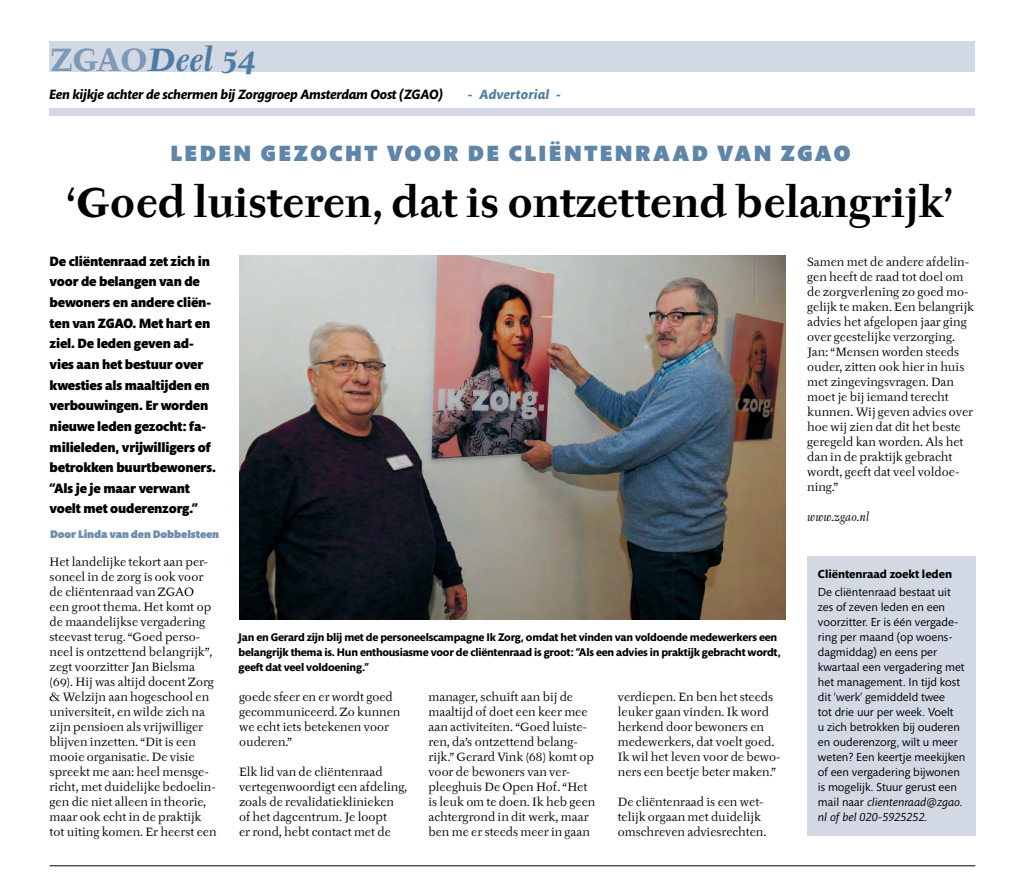
<style>
.page{position:relative;width:1025px;height:887px;background:#fff}
.page>*{position:absolute;margin:0;border:0;box-sizing:border-box;transform-origin:0 0}
.t1{font:700 41.25px "Tyfa ITC";color:#000}
.t2{font:italic 700 31.88px "Tyfa ITC";letter-spacing:-.005em;color:#4f7ca2}
.t3{font:900 22.5px "Mundo Sans Std";letter-spacing:.11em;color:#5f85a9}
.t4{font:900 13.75px/20.6px "Mundo Sans Std";letter-spacing:-.01em;color:#000}
.t5{font:italic 700 13.75px "Mundo Sans Std";letter-spacing:-.02em;color:#000}
.t6{font:italic 700 13.75px "Mundo Sans Std";letter-spacing:.01em;color:#4f7ca2}
.t7{font:11.88px/15px "Tyfa ITC";color:#000}
.t8{font:11.88px/15px "Mundo Sans Std";color:#000}
.t9{font:700 11.88px "Mundo Sans Std";color:#000}
.t10{font:italic 11.88px "Tyfa ITC";letter-spacing:.02em;color:#000}
.t11{font:700 11.25px/15px "Mundo Sans Std";letter-spacing:-.02em;color:#000}
.t12{font:900 11.25px "Mundo Sans Std";letter-spacing:-.01em;color:#6e8fb0}
.s1{font-style:normal;color:#7d99b8}
.s2{font-style:italic}
</style>
<div class="page">
<div style="left:806px;top:556px;width:168px;height:280px;background:#d2d8e4"></div>
<div style="left:50px;top:109px;width:924px;height:7px;background:#d2d8e4"></div>
<div style="left:49px;top:41px;width:925px;height:30px;background:#d2d8e4"></div>
<hr style="left:50px;top:865px;width:924px;height:1px;background:#000">
<img style="left:239px;top:255px;width:546px;height:364px">
<h2 class="t2" style="left:51px;top:41px;width:206px"><span class="s1">ZGAO</span>Deel 54</h2>
<p class="t5" style="left:49px;top:87px;width:395px">Een kijkje achter de schermen bij Zorggroep Amsterdam Oost (ZGAO)</p>
<p class="t6" style="left:467px;top:87px;width:95px">- Advertorial -</p>
<h3 class="t3" style="left:170px;top:140px;width:681px">LEDEN GEZOCHT VOOR DE CLIËNTENRAAD VAN ZGAO</h3>
<h1 class="t1" style="left:67px;top:179px;width:887px">‘Goed luisteren, dat is ontzettend belangrijk’</h1>
<p class="t4" style="left:50px;top:251px;width:168px">De cliëntenraad zet zich in voor de belangen van de bewoners en andere cliën&shy;ten van ZGAO. Met hart en ziel. De leden geven ad&shy;vies aan het bestuur over kwesties als maaltijden en verbouwingen. Er worden nieuwe leden gezocht: fa&shy;milieleden, vrijwilligers of betrokken buurtbewoners. “Als je je maar verwant voelt met ouderenzorg.”</p>
<p class="t12" style="left:50px;top:528px;width:171px">Door Linda van den Dobbelsteen</p>
<p class="t7" style="left:50px;top:554px;width:168px">Het landelijke tekort aan per&shy;soneel in de zorg is ook voor de cliëntenraad van ZGAO een groot thema. Het komt op de maandelijkse vergadering steevast terug. “Goed perso&shy;neel is ontzettend belangrijk”, zegt voorzitter Jan Bielsma (69). Hij was altijd docent Zorg &amp; Welzijn aan hogeschool en universiteit, en wilde zich na zijn pensioen als vrijwilliger blijven inzetten. “Dit is een mooie organisatie. De visie spreekt me aan: heel mensge&shy;richt, met duidelijke bedoelin&shy;gen die niet alleen in theorie, maar ook echt in de praktijk tot uiting komen. Er heerst een</p>
<p class="t11" style="left:238px;top:630px;width:543px">Jan en Gerard zijn blij met de personeelscampagne Ik Zorg, omdat het vinden van voldoende medewerkers een belangrijk thema is. Hun enthousiasme voor de cliëntenraad is groot: “Als een advies in praktijk gebracht wordt, geeft dat veel voldoening.”</p>
<p class="t7" style="left:239px;top:689px;width:163px">goede sfeer en er wordt goed gecommuniceerd. Zo kunnen we echt iets betekenen voor ouderen.”</p>
<p class="t7" style="left:239px;top:764px;width:169px">Elk lid van de cliëntenraad vertegenwoordigt een afdeling, zoals de revalidatieklinieken of het dagcentrum. Je loopt<br>er rond, hebt contact met de</p>
<p class="t7" style="left:428px;top:689px;width:168px">manager, schuift aan bij de maaltijd of doet een keer mee aan activiteiten. “Goed luiste&shy;ren, da’s ontzettend belang&shy;rijk.” Gerard Vink (68) komt op voor de bewoners van ver&shy;pleeghuis De Open Hof. “Het is leuk om te doen. Ik heb geen achtergrond in dit werk, maar ben me er steeds meer in gaan</p>
<p class="t7" style="left:617px;top:689px;width:164px">verdiepen. En ben het steeds leuker gaan vinden. Ik word herkend door bewoners en medewerkers, dat voelt goed.<br>Ik wil het leven voor de bewo&shy;ners een beetje beter maken.”</p>
<p class="t7" style="left:617px;top:794px;width:150px">De cliëntenraad is een wet&shy;telijk orgaan met duidelijk omschreven adviesrechten.</p>
<p class="t7" style="left:806px;top:254px;width:168px">Samen met de andere afdelin&shy;gen heeft de raad tot doel om de zorgverlening zo goed mo&shy;gelijk te maken. Een belangrijk advies het afgelopen jaar ging over geestelijke verzorging.<br>Jan: “Mensen worden steeds ouder, zitten ook hier in huis met zingevingsvragen. Dan moet je bij iemand terecht kunnen. Wij geven advies over hoe wij zien dat dit het beste geregeld kan worden. Als het dan in de praktijk gebracht wordt, geeft dat veel voldoe&shy;ning.”</p>
<p class="t10" style="left:806px;top:510px;width:63px">www.zgao.nl</p>
<p class="t9" style="left:817px;top:567px;width:136px">Cliëntenraad zoekt leden</p>
<p class="t8" style="left:817px;top:584px;width:149px">De cliëntenraad bestaat uit zes of zeven leden en een voorzitter. Er is één vergade&shy;ring per maand (op woens&shy;dagmiddag) en eens per kwartaal een vergadering met het management. In tijd kost dit ‘werk’ gemiddeld twee<br>tot drie uur per week. Voelt<br>u zich betrokken bij ouderen en ouderenzorg, wilt u meer weten? Een keertje meekijken of een vergadering bijwonen is mogelijk. Stuur gerust een mail naar <span class="s2">clientenraad@zgao. nl of bel 020-5925252.</span></p>
</div>
